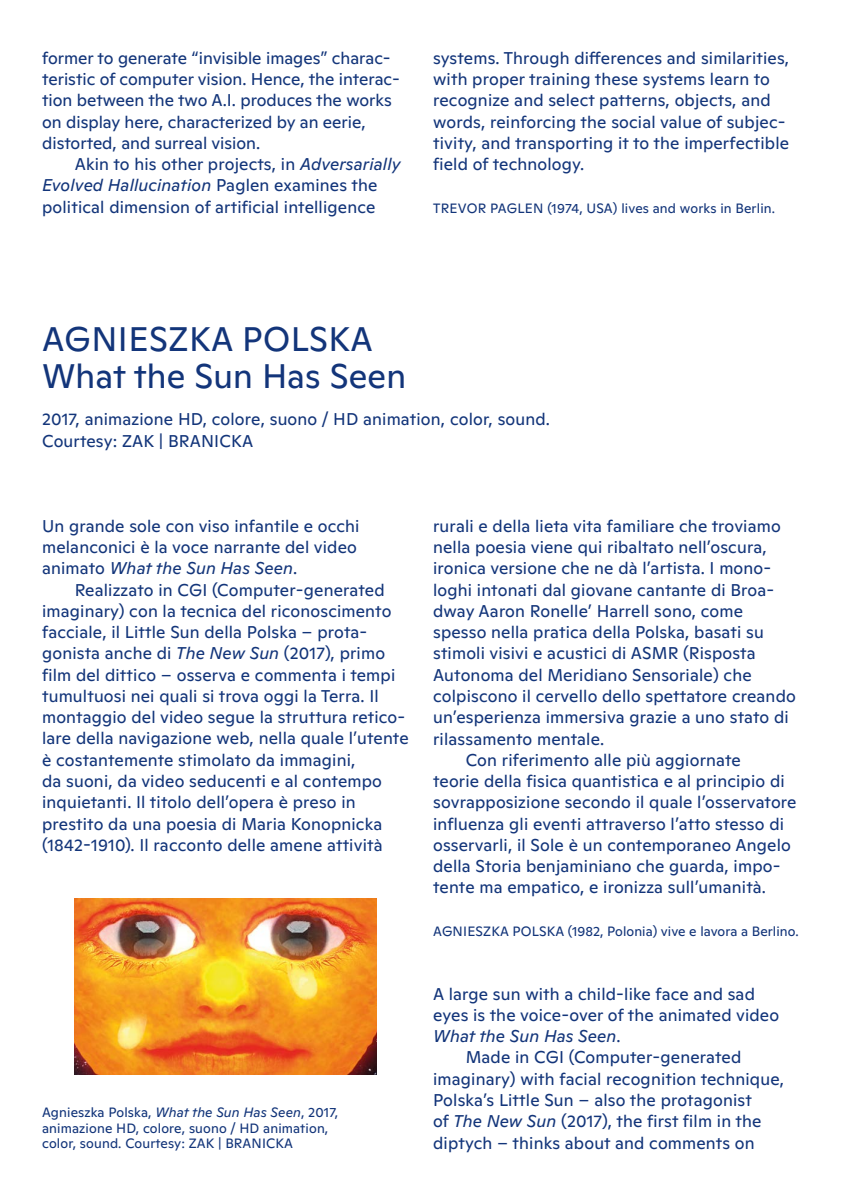
<style>
.page{position:relative;width:842px;height:1191px;background:#fff}
.page>*{position:absolute;margin:0;border:0;box-sizing:border-box;transform-origin:0 0}
.t1{font:34px/37.2px "Ginto Normal";letter-spacing:.005em;color:#13357a}
.t2{font:17px/21.2px "Ginto Normal";letter-spacing:.01em;color:#13357a}
.t3{font:italic 17px "Ginto Normal";letter-spacing:.01em;color:#13357a}
.t4{font:13.6px/16px "Ginto Normal";letter-spacing:.01em;color:#13357a}
.s1{font-style:italic}
.s2{font-style:normal}
</style>
<div class="page">
<img style="left:75px;top:898px;width:301px;height:176px">
<p class="t2" style="left:42px;top:46px;width:359px">former to generate “invisible images” charac&shy;teristic of computer vision. Hence, the interac&shy;tion between the two A.I. produces the works on display here, characterized by an eerie, distorted, and surreal vision.</p>
<p class="t2" style="left:42px;top:152px;width:360px;text-indent:33px">Akin to his other projects, in <span class="s1">Adversarially<br>Evolved Hallucination</span> Paglen examines the political dimension of artificial intelligence</p>
<p class="t2" style="left:433px;top:46px;width:358px">systems. Through differences and similarities, with proper training these systems learn to recognize and select patterns, objects, and words, reinforcing the social value of subjec&shy;tivity, and transporting it to the imperfectible field of technology.</p>
<p class="t4" style="left:433px;top:199px;width:343px">TREVOR PAGLEN (1974, USA) lives and works in Berlin.</p>
<h1 class="t1" style="left:42px;top:318px;width:365px">AGNIESZKA POLSKA<br>What the Sun Has Seen</h1>
<p class="t2" style="left:42px;top:407px;width:509px">2017, animazione HD, colore, suono / HD animation, color, sound.<br>Courtesy: ZAK | BRANICKA</p>
<p class="t2" style="left:42px;top:514px;width:319px">Un grande sole con viso infantile e occhi melanconici è la voce narrante del video animato <span class="s1">What the Sun Has Seen</span>.</p>
<p class="t2" style="left:42px;top:578px;width:368px;text-indent:33px">Realizzato in CGI (Computer-generated imaginary) con la tecnica del riconoscimento facciale, il Little Sun della Polska – prota&shy;gonista anche di <span class="s1">The New Sun</span> (2017), primo film del dittico – osserva e commenta i tempi tumultuosi nei quali si trova oggi la Terra. Il montaggio del video segue la struttura retico&shy;lare della navigazione web, nella quale l’utente è costantemente stimolato da immagini,<br>da suoni, da video seducenti e al contempo inquietanti. Il titolo dell’opera è preso in prestito da una poesia di Maria Konopnicka (1842-1910). Il racconto delle amene attività</p>
<p class="t4" style="left:42px;top:1102px;width:298px">Agnieszka Polska, <span class="s1">What the Sun Has Seen</span>, 2017, animazione HD, colore, suono / HD animation, color, sound. Courtesy: ZAK | BRANICKA</p>
<p class="t2" style="left:433px;top:514px;width:349px">rurali e della lieta vita familiare che troviamo</p>
<p class="t2" style="left:433px;top:535px;width:335px">nella poesia viene qui ribaltato nell’oscura,</p>
<p class="t2" style="left:433px;top:556px;width:340px">ironica versione che ne dà l’artista. I mono-</p>
<p class="t2" style="left:433px;top:578px;width:343px">loghi intonati dal giovane cantante di Broa-</p>
<p class="t2" style="left:433px;top:599px;width:311px">dway Aaron Ronelle’ Harrell sono, come</p>
<p class="t2" style="left:433px;top:620px;width:332px">spesso nella pratica della Polska, basati su</p>
<p class="t2" style="left:433px;top:641px;width:324px">stimoli visivi e acustici di ASMR (Risposta</p>
<p class="t2" style="left:433px;top:663px;width:320px">Autonoma del Meridiano Sensoriale) che</p>
<p class="t2" style="left:433px;top:684px;width:364px">colpiscono il cervello dello spettatore creando</p>
<p class="t2" style="left:433px;top:705px;width:357px">un’esperienza immersiva grazie a uno stato di</p>
<p class="t2" style="left:433px;top:727px;width:173px">rilassamento mentale.</p>
<p class="t2" style="left:466px;top:748px;width:277px">Con riferimento alle più aggiornate</p>
<p class="t2" style="left:433px;top:769px;width:353px">teorie della fisica quantistica e al principio di</p>
<p class="t2" style="left:433px;top:790px;width:365px">sovrapposizione secondo il quale l’osservatore</p>
<p class="t2" style="left:433px;top:812px;width:352px">influenza gli eventi attraverso l’atto stesso di</p>
<p class="t2" style="left:433px;top:833px;width:359px">osservarli, il Sole è un contemporaneo Angelo</p>
<p class="t2" style="left:433px;top:854px;width:349px">della Storia benjaminiano che guarda, impo-</p>
<p class="t2" style="left:433px;top:875px;width:334px">tente ma empatico, e ironizza sull’umanità.</p>
<p class="t4" style="left:433px;top:922px;width:367px">AGNIESZKA POLSKA (1982, Polonia) vive e lavora a Berlino.</p>
<p class="t2" style="left:433px;top:981px;width:323px">A large sun with a child-like face and sad</p>
<p class="t2" style="left:433px;top:1003px;width:347px">eyes is the voice-over of the animated video</p>
<p class="t3" style="left:433px;top:1023px;width:189px">What the Sun Has Seen<span class="s2">.</span></p>
<p class="t2" style="left:466px;top:1045px;width:277px">Made in CGI (Computer-generated</p>
<p class="t2" style="left:433px;top:1067px;width:352px">imaginary) with facial recognition technique,</p>
<p class="t2" style="left:433px;top:1088px;width:320px">Polska’s Little Sun – also the protagonist</p>
<p class="t2" style="left:433px;top:1109px;width:330px">of <span class="s1">The New Sun</span> (2017), the first film in the</p>
<p class="t2" style="left:433px;top:1130px;width:323px">diptych – thinks about and comments on</p>
</div>
